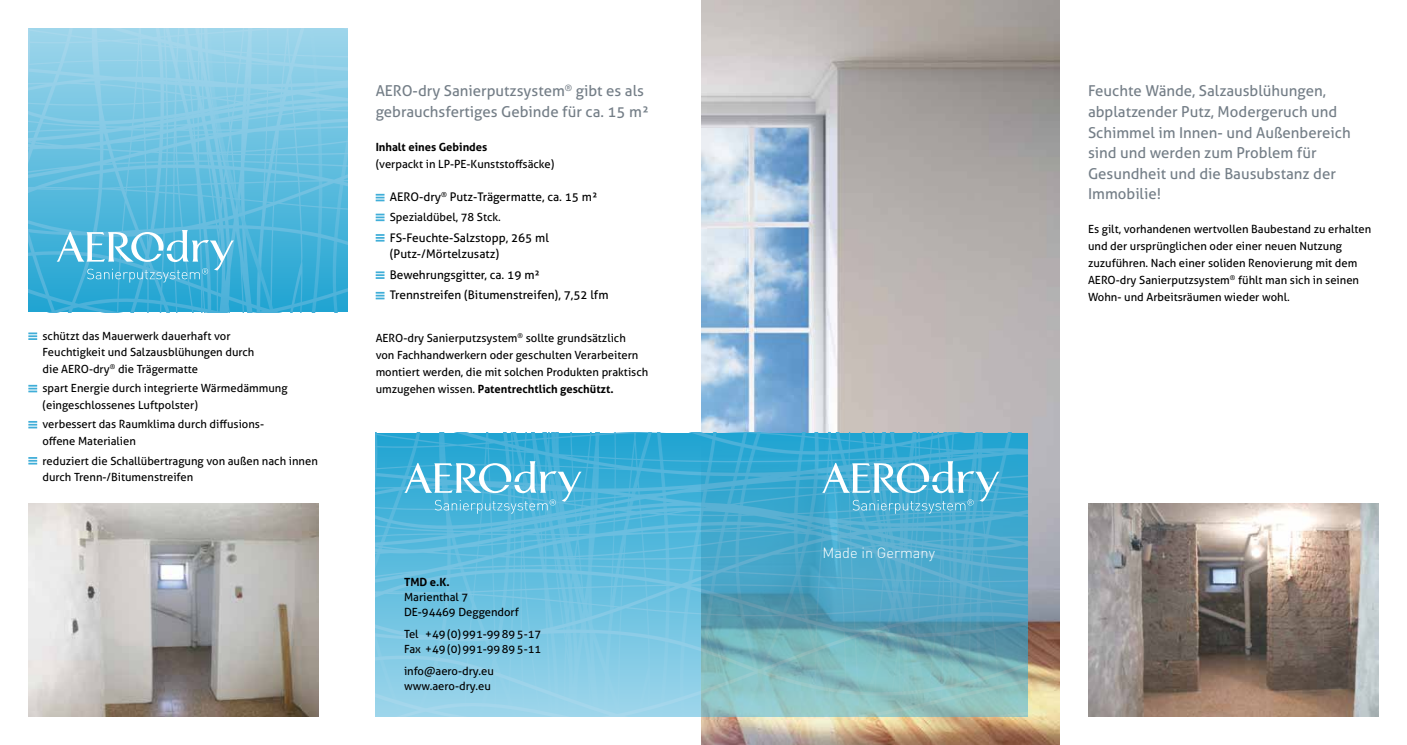
<style>
.page{position:relative;width:1407px;height:745px;background:#fff}
.page>*{position:absolute;margin:0;border:0;box-sizing:border-box;transform-origin:0 0}
.t1{font:15px/20.6px "Aller";color:#747e87}
.t2{font:300 14.62px "DIN";color:#fff}
.t3{font:11.88px/16.9px "Aller";color:#000}
.t4{font:11.25px/16.9px "Aller";color:#000}
.t5{font:700 11.25px "Aller";color:#000}
.s1{font-weight:700}
</style>
<div class="page">
<img style="left:702px;top:0;width:357px;height:744px">
<svg style="left:376px;top:432px;width:652px;height:284px;background:#63b6d2"></svg>
<svg style="left:28px;top:28px;width:29px;height:284px;background:#65bedf"></svg>
<svg style="left:28px;top:332px;width:9px;height:8px"></svg>
<svg style="left:28px;top:384px;width:9px;height:8px"></svg>
<svg style="left:28px;top:421px;width:9px;height:7px"></svg>
<svg style="left:28px;top:457px;width:9px;height:7px"></svg>
<svg style="left:376px;top:194px;width:8px;height:7px"></svg>
<svg style="left:376px;top:213px;width:8px;height:8px"></svg>
<svg style="left:376px;top:234px;width:8px;height:7px"></svg>
<svg style="left:376px;top:271px;width:8px;height:8px"></svg>
<svg style="left:376px;top:292px;width:8px;height:7px"></svg>
<img style="left:28px;top:503px;width:291px;height:213px">
<img style="left:1088px;top:503px;width:290px;height:213px">
<svg style="left:57px;top:28px;width:290px;height:284px;background:#6bc0e0"></svg>
<svg style="left:404px;top:461px;width:177px;height:52px;background:#65bedf"></svg>
<svg style="left:822px;top:461px;width:177px;height:52px;background:#62bada"></svg>
<p class="t4" style="left:43px;top:327px;width:213px;line-height:16.2px">schützt das Mauerwerk dauerhaft vor<br>Feuchtigkeit und Salzausblühungen durch die AERO-dry<sup>®</sup> die Trägermatte</p>
<p class="t4" style="left:43px;top:380px;width:247px;line-height:16.2px">spart Energie durch integrierte Wärmedämmung (eingeschlossenes Luftpolster)</p>
<p class="t4" style="left:43px;top:416px;width:223px;line-height:16.2px">verbessert das Raumklima durch diffusions&shy;offene Materialien</p>
<p class="t4" style="left:43px;top:452px;width:277px;line-height:16.2px">reduziert die Schallübertragung von außen nach innen durch Trenn-/Bitumenstreifen</p>
<h1 class="t1" style="left:376px;top:80px;width:275px">AERO-dry Sanierputzsystem<sup>®</sup> gibt es als gebrauchsfertiges Gebinde für ca. 15 m²</h1>
<p class="t5" style="left:376px;top:140px;width:113px">Inhalt eines Gebindes</p>
<p class="t4" style="left:376px;top:155px;width:180px">(verpackt in LP-PE-Kunststoffsäcke)</p>
<p class="t3" style="left:390px;top:188px;width:209px">AERO-dry<sup>®</sup> Putz-Trägermatte, ca. 15 m²</p>
<p class="t4" style="left:390px;top:208px;width:113px">Spezialdübel, 78 Stck.</p>
<p class="t3" style="left:390px;top:229px;width:161px">FS-Feuchte-Salzstopp, 265 ml (Putz-/Mörtelzusatz)</p>
<p class="t3" style="left:390px;top:264px;width:220px;line-height:20.4px">Bewehrungsgitter, ca. 19 m²<br>Trennstreifen (Bitumenstreifen), 7,52 lfm</p>
<p class="t4" style="left:376px;top:329px;width:274px">AERO-dry Sanierputzsystem<sup>®</sup> sollte grundsätzlich<br>von Fachhandwerkern oder geschulten Verarbeitern montiert werden, die mit solchen Produkten praktisch umzugehen wissen. <span class="s1">Patentrechtlich geschützt.</span></p>
<p class="t5" style="left:404px;top:574px;width:47px">TMD e.K.</p>
<p class="t4" style="left:404px;top:588px;width:116px;line-height:15px">Marienthal 7<br>DE-94469 Deggendorf</p>
<p class="t4" style="left:404px;top:626px;width:139px;line-height:15px">Tel +49 (0) 991-99 89 5-17<br>Fax +49 (0) 991-99 89 5-11</p>
<p class="t4" style="left:404px;top:663px;width:91px;line-height:15px">info@aero-dry.eu www.aero-dry.eu</p>
<p class="t2" style="left:822px;top:543px;width:114px">Made in Germany</p>
<h1 class="t1" style="left:1088px;top:80px;width:264px">Feuchte Wände, Salzausblühungen, abplatzender Putz, Modergeruch und<br>Schimmel im Innen- und Außenbereich sind und werden zum Problem für<br>Gesundheit und die Bausubstanz der<br>Immobilie!</h1>
<p class="t4" style="left:1088px;top:221px;width:285px">Es gilt, vorhandenen wertvollen Baubestand zu erhalten und der ursprünglichen oder einer neuen Nutzung zuzuführen. Nach einer soliden Renovierung mit dem AERO-dry Sanierputzsystem<sup>®</sup> fühlt man sich in seinen Wohn- und Arbeitsräumen wieder wohl.</p>
</div>
